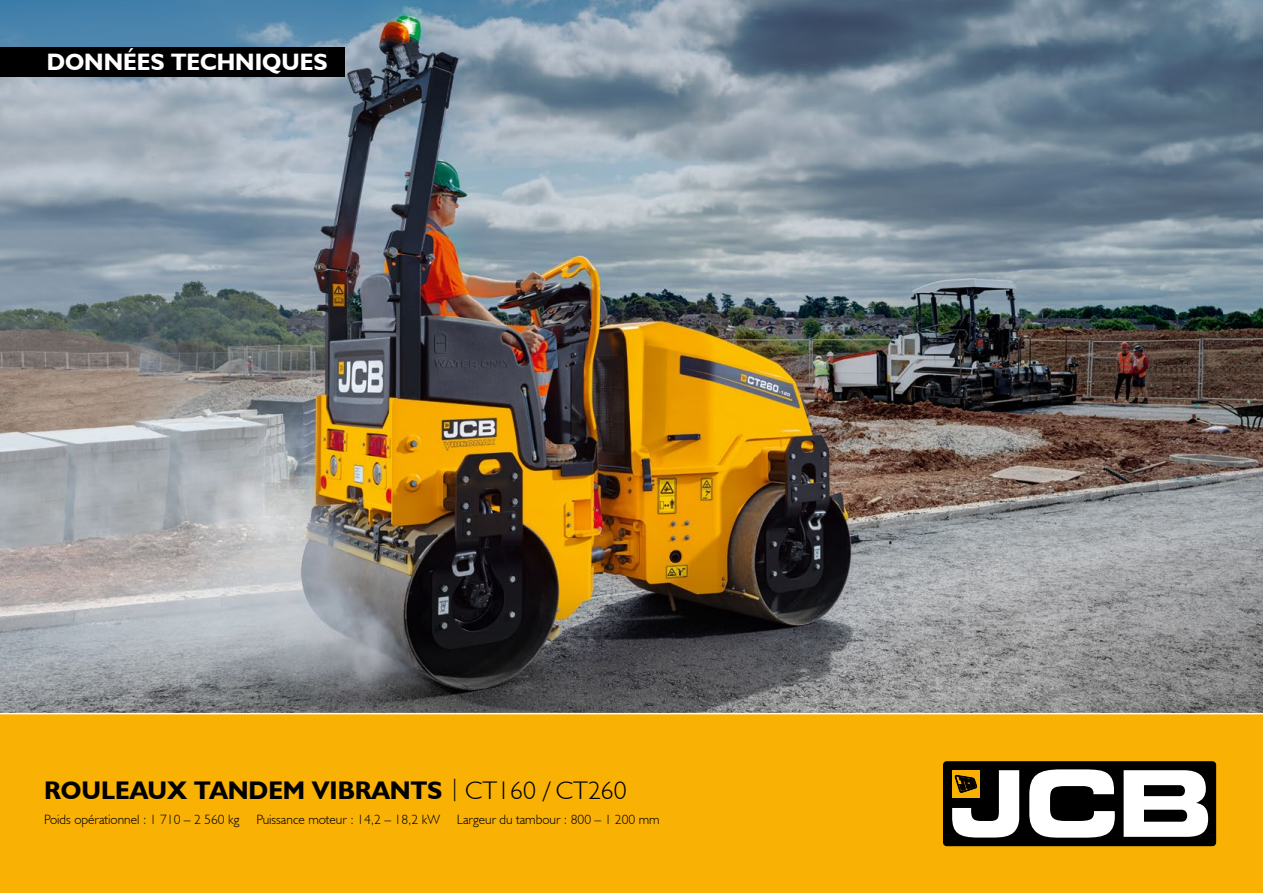
<style>
.page{position:relative;width:1263px;height:893px;background:#fff}
.page>*{position:absolute;margin:0;border:0;box-sizing:border-box;transform-origin:0 0}
.t1{font:700 25.5px "JCB Euro";color:#000}
.t2{font:700 23.7px "JCB Euro";color:#fff}
.t3{font:300 13.5px "JCB Euro";color:#000}
.s1{font-weight:300;font-size:22.5px}
.s2{font-weight:300}
</style>
<div class="page">
<img style="left:0;top:0;width:1263px;height:712px">
<div style="left:0;top:712px;width:1263px;height:181px;background:#f9b104"></div>
<div style="left:0;top:47px;width:344px;height:30px;background:#000"></div>
<div style="left:925px;top:743px;width:309px;height:121px;background:#f9b104"></div>
<div style="left:943px;top:761px;width:273px;height:85px;background:#000;border-radius:4px"></div>
<svg style="left:1029px;top:769px;width:86px;height:69px"></svg>
<svg style="left:1123px;top:770px;width:85px;height:67px"></svg>
<svg style="left:952px;top:770px;width:67px;height:67px"></svg>
<h2 class="t2" style="left:47px;top:47px;width:282px">DONNÉES TECHNIQUES</h2>
<h1 class="t1" style="left:44px;top:775px;width:584px">ROULEAUX TANDEM VIBRANTS <span class="s1">|</span> <span class="s2">CT160 / CT260</span></h1>
<p class="t3" style="left:44px;top:811px;width:197px">Poids opérationnel : 1 710 – 2 560 kg</p>
<p class="t3" style="left:256px;top:811px;width:185px">Puissance moteur : 14,2 – 18,2 kW</p>
<p class="t3" style="left:457px;top:811px;width:204px">Largeur du tambour : 800 – 1 200 mm</p>
</div>
